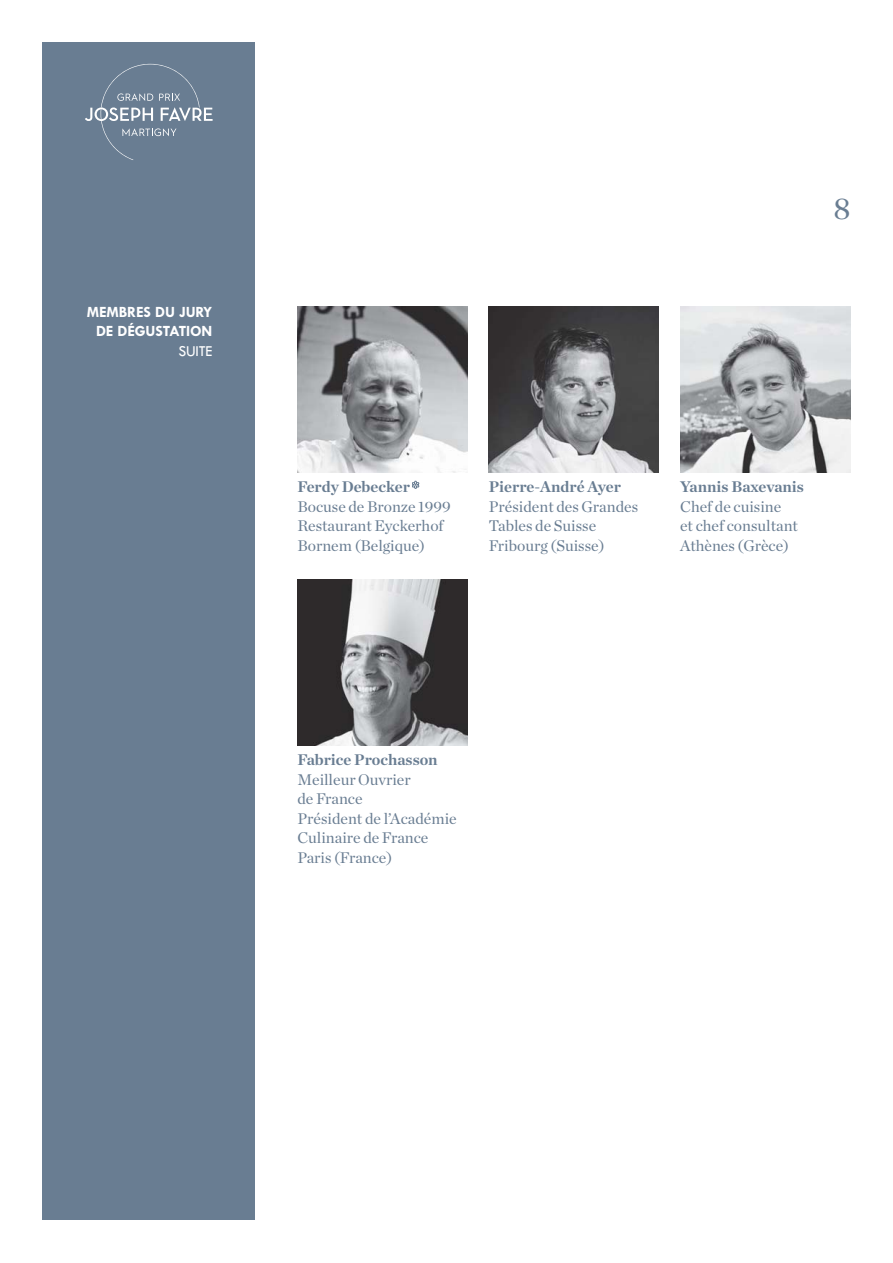
<style>
.page{position:relative;width:893px;height:1263px;background:#fff}
.page>*{position:absolute;margin:0;border:0;box-sizing:border-box;transform-origin:0 0}
.t1{font:31.5px "Chronicle Deck";color:#697d92}
.t2{font:15.75px/19.5px "Chronicle Deck";color:#697d92}
.t3{font:700 15.75px "Chronicle Deck";color:#697d92}
.t4{font:700 15.75px/19.5px "Tw Cen";letter-spacing:-.01em;color:#fff;text-align:center}
.t5{font:15.75px "Tw Cen";letter-spacing:-.01em;color:#fff}
</style>
<div class="page">
<div style="left:42px;top:43px;width:213px;height:1177px;background:#697d92"></div>
<svg style="left:85px;top:64px;width:128px;height:96px"></svg>
<img style="left:297px;top:306px;width:171px;height:167px">
<img style="left:297px;top:579px;width:171px;height:167px">
<img style="left:489px;top:306px;width:170px;height:167px">
<img style="left:680px;top:306px;width:170px;height:167px">
<svg style="left:412px;top:481px;width:8px;height:8px"></svg>
<p class="t4" style="left:87px;top:302px;width:127px">MEMBRES DU JURY<br>DE DÉGUSTATION</p>
<p class="t5" style="left:178px;top:341px;width:36px">SUITE</p>
<h1 class="t1" style="left:833px;top:197px;width:18px">8</h1>
<p class="t3" style="left:297px;top:481px;width:114px">Ferdy Debecker</p>
<p class="t2" style="left:297px;top:498px;width:155px">Bocuse de Bronze 1999<br>Restaurant Eyckerhof<br>Bornem (Belgique)</p>
<p class="t3" style="left:489px;top:481px;width:133px">Pierre-André Ayer</p>
<p class="t2" style="left:489px;top:498px;width:151px">Président des Grandes<br>Tables de Suisse<br>Fribourg (Suisse)</p>
<p class="t3" style="left:680px;top:481px;width:125px">Yannis Baxevanis</p>
<p class="t2" style="left:680px;top:498px;width:119px">Chef de cuisine et chef consultant<br>Athènes (Grèce)</p>
<p class="t3" style="left:297px;top:754px;width:142px">Fabrice Prochasson</p>
<p class="t2" style="left:297px;top:771px;width:161px">Meilleur Ouvrier<br>de France<br>Président de l’Académie<br>Culinaire de France<br>Paris (France)</p>
</div>
